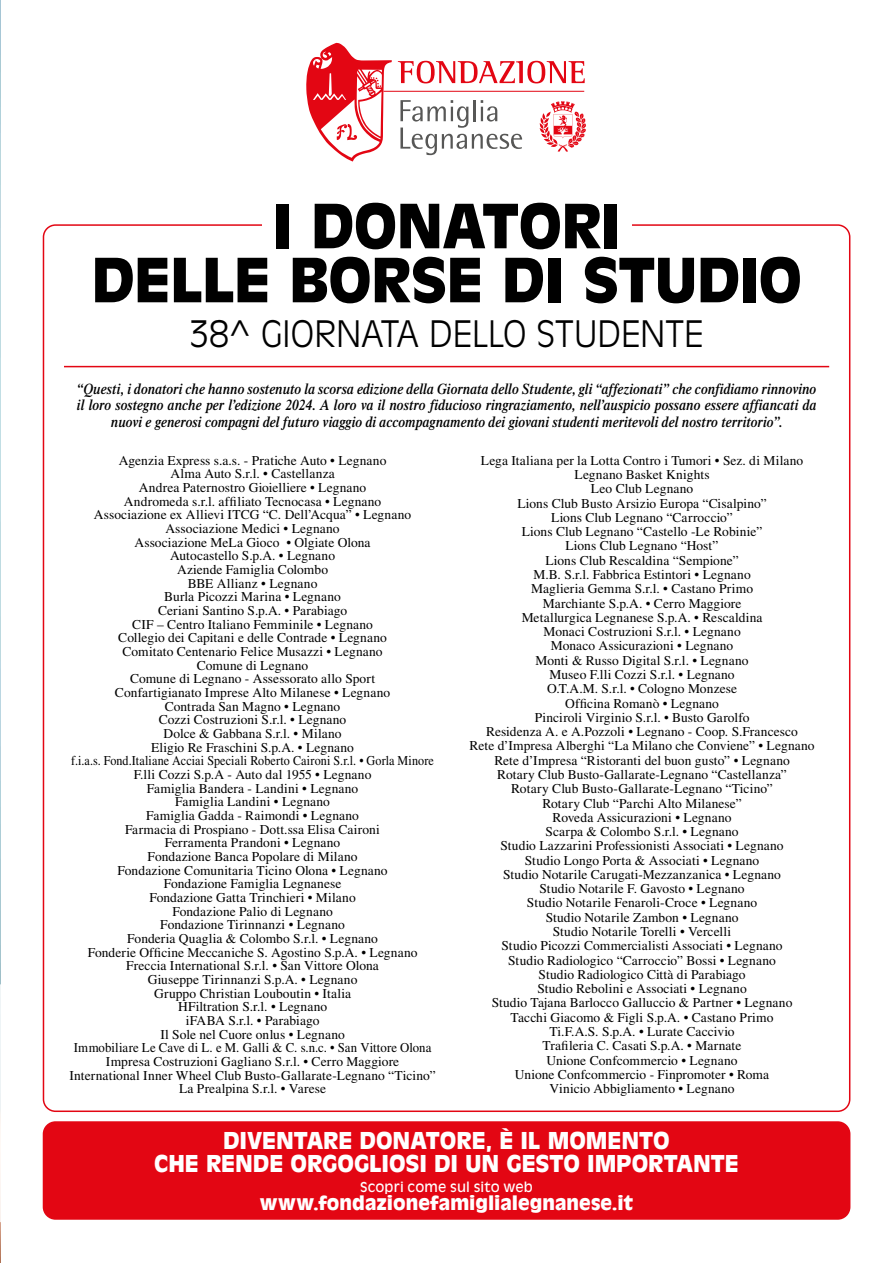
<style>
.page{position:relative;width:893px;height:1263px;background:#fff}
.page>*{position:absolute;margin:0;border:0;box-sizing:border-box;transform-origin:0 0}
.t1{font:900 60px/54px "Antique Olive Std";letter-spacing:-.01em;color:#000;text-align:center}
.t2{font:300 36px "Antique Olive Std";letter-spacing:-.01em;color:#000}
.t3{font:900 22.95px/23.2px "Antique Olive Std";letter-spacing:-.005em;color:#fff;text-align:center}
.t4{font:900 18.9px "Antique Olive Std";letter-spacing:.005em;color:#fff}
.t5{font:italic 600 15px/16.5px "Times LT Std";color:#000;text-align:center;scale:.9 1}
.t6{font:13.5px/13.6px "Times LT Std";letter-spacing:.005em;color:#000;text-align:center}
.t7{font:13.5px "Antique Olive Std";letter-spacing:.015em;color:#fff}
</style>
<div class="page">
<svg style="left:398px;top:61px;width:187px;height:22px"></svg>
<svg style="left:306px;top:43px;width:86px;height:118px"></svg>
<svg style="left:400px;top:100px;width:122px;height:55px"></svg>
<hr style="left:383px;top:91px;width:201px;height:1px;background:#e30613">
<svg style="left:540px;top:101px;width:46px;height:51px"></svg>
<hr style="left:64px;top:366px;width:765px;height:1px;background:#e30613">
<div style="left:43px;top:1121px;width:807px;height:99px;background:#e30613;border-radius:13px"></div>
<img style="left:0;top:1px;width:1px;height:1261px">
<svg style="left:0;top:984px;width:1px;height:238px"></svg>
<h1 class="t1" style="left:91px;top:200px;width:712px">I DONATORI<br>DELLE BORSE DI STUDIO</h1>
<h2 class="t2" style="left:189px;top:313px;width:516px">38^ GIORNATA DELLO STUDENTE</h2>
<p class="t5" style="left:77px;top:380px;width:823px">“Questi, i donatori che hanno sostenuto la scorsa edizione della Giornata dello Studente, gli “affezionati” che confidiamo rinnovino il loro sostegno anche per l’edizione 2024. A loro va il nostro fiducioso ringraziamento, nell’auspicio possano essere affiancati da nuovi e generosi compagni del futuro viaggio di accompagnamento dei giovani studenti meritevoli del nostro territorio”.</p>
<p class="t6" style="left:69px;top:453px;width:368px">Agenzia Express s.a.s. - Pratiche Auto • Legnano<br>Alma Auto S.r.l. • Castellanza<br>Andrea Paternostro Gioielliere • Legnano<br>Andromeda s.r.l. affiliato Tecnocasa • Legnano<br>Associazione ex Allievi ITCG “C. Dell’Acqua” • Legnano Associazione Medici • Legnano<br>Associazione MeLa Gioco • Olgiate Olona<br>Autocastello S.p.A. • Legnano<br>Aziende Famiglia Colombo<br>BBE Allianz • Legnano<br>Burla Picozzi Marina • Legnano<br>Ceriani Santino S.p.A. • Parabiago<br>CIF – Centro Italiano Femminile • Legnano<br>Collegio dei Capitani e delle Contrade • Legnano<br>Comitato Centenario Felice Musazzi • Legnano<br>Comune di Legnano<br>Comune di Legnano - Assessorato allo Sport<br>Confartigianato Imprese Alto Milanese • Legnano<br>Contrada San Magno • Legnano<br>Cozzi Costruzioni S.r.l. • Legnano<br>Dolce &amp; Gabbana S.r.l. • Milano<br>Eligio Re Fraschini S.p.A. • Legnano<br>f.i.a.s. Fond.Italiane Acciai Speciali Roberto Caironi S.r.l. • Gorla Minore F.lli Cozzi S.p.A - Auto dal 1955 • Legnano<br>Famiglia Bandera - Landini • Legnano<br>Famiglia Landini • Legnano<br>Famiglia Gadda - Raimondi • Legnano<br>Farmacia di Prospiano - Dott.ssa Elisa Caironi<br>Ferramenta Prandoni • Legnano<br>Fondazione Banca Popolare di Milano<br>Fondazione Comunitaria Ticino Olona • Legnano<br>Fondazione Famiglia Legnanese<br>Fondazione Gatta Trinchieri • Milano<br>Fondazione Palio di Legnano<br>Fondazione Tirinnanzi • Legnano<br>Fonderia Quaglia &amp; Colombo S.r.l. • Legnano<br>Fonderie Officine Meccaniche S. Agostino S.p.A. • Legnano Freccia International S.r.l. • San Vittore Olona<br>Giuseppe Tirinnanzi S.p.A. • Legnano<br>Gruppo Christian Louboutin • Italia<br>HFiltration S.r.l. • Legnano<br>iFABA S.r.l. • Parabiago<br>Il Sole nel Cuore onlus • Legnano<br>Immobiliare Le Cave di L. e M. Galli &amp; C. s.n.c. • San Vittore Olona Impresa Costruzioni Gagliano S.r.l. • Cerro Maggiore International Inner Wheel Club Busto-Gallarate-Legnano “Ticino” La Prealpina S.r.l. • Varese</p>
<p class="t6" style="left:470px;top:453px;width:347px;line-height:14.2px">Lega Italiana per la Lotta Contro i Tumori • Sez. di Milano Legnano Basket Knights<br>Leo Club Legnano<br>Lions Club Busto Arsizio Europa “Cisalpino”<br>Lions Club Legnano “Carroccio”<br>Lions Club Legnano “Castello -Le Robinie”<br>Lions Club Legnano “Host”<br>Lions Club Rescaldina “Sempione”<br>M.B. S.r.l. Fabbrica Estintori • Legnano<br>Maglieria Gemma S.r.l. • Castano Primo<br>Marchiante S.p.A. • Cerro Maggiore<br>Metallurgica Legnanese S.p.A. • Rescaldina<br>Monaci Costruzioni S.r.l. • Legnano<br>Monaco Assicurazioni • Legnano<br>Monti &amp; Russo Digital S.r.l. • Legnano<br>Museo F.lli Cozzi S.r.l. • Legnano<br>O.T.A.M. S.r.l. • Cologno Monzese<br>Officina Romanò • Legnano<br>Pinciroli Virginio S.r.l. • Busto Garolfo<br>Residenza A. e A.Pozzoli • Legnano - Coop. S.Francesco<br>Rete d’Impresa Alberghi “La Milano che Conviene” • Legnano Rete d’Impresa “Ristoranti del buon gusto” • Legnano<br>Rotary Club Busto-Gallarate-Legnano “Castellanza”<br>Rotary Club Busto-Gallarate-Legnano “Ticino”<br>Rotary Club “Parchi Alto Milanese”<br>Roveda Assicurazioni • Legnano<br>Scarpa &amp; Colombo S.r.l. • Legnano<br>Studio Lazzarini Professionisti Associati • Legnano<br>Studio Longo Porta &amp; Associati • Legnano<br>Studio Notarile Carugati-Mezzanzanica • Legnano<br>Studio Notarile F. Gavosto • Legnano<br>Studio Notarile Fenaroli-Croce • Legnano<br>Studio Notarile Zambon • Legnano<br>Studio Notarile Torelli • Vercelli<br>Studio Picozzi Commercialisti Associati • Legnano<br>Studio Radiologico “Carroccio” Bossi • Legnano<br>Studio Radiologico Città di Parabiago<br>Studio Rebolini e Associati • Legnano<br>Studio Tajana Barlocco Galluccio &amp; Partner • Legnano<br>Tacchi Giacomo &amp; Figli S.p.A. • Castano Primo<br>Ti.F.A.S. S.p.A. • Lurate Caccivio<br>Trafileria C. Casati S.p.A. • Marnate<br>Unione Confcommercio • Legnano<br>Unione Confcommercio - Finpromoter • Roma<br>Vinicio Abbigliamento • Legnano</p>
<h3 class="t3" style="left:154px;top:1129px;width:586px">DIVENTARE DONATORE, È IL MOMENTO<br>CHE RENDE ORGOGLIOSI DI UN GESTO IMPORTANTE</h3>
<p class="t7" style="left:360px;top:1179px;width:174px">Scopri come sul sito web</p>
<h3 class="t4" style="left:260px;top:1192px;width:375px">www.fondazionefamiglialegnanese.it</h3>
</div>
